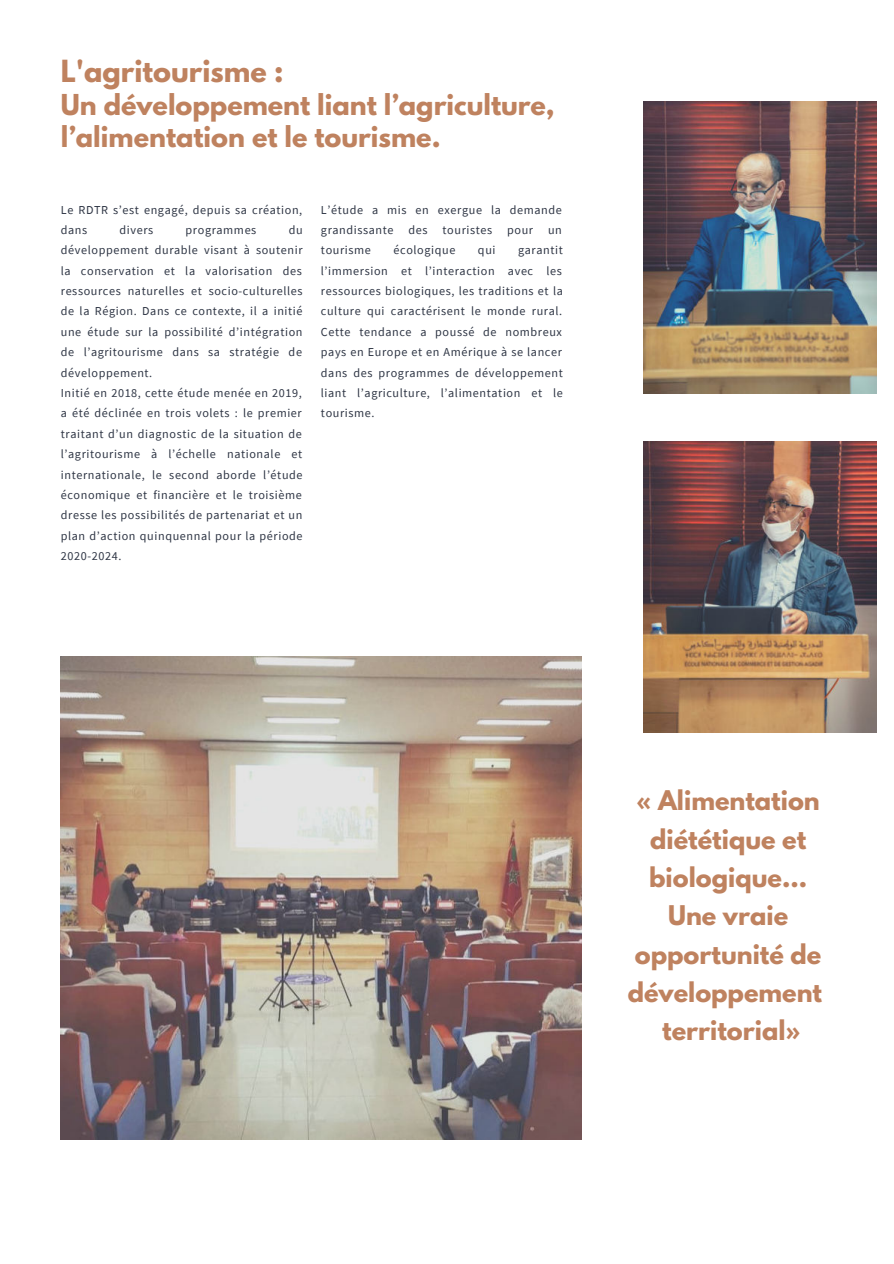
<style>
.page{position:relative;width:894px;height:1264px;background:#fff}
.page>*{position:absolute;margin:0;border:0;box-sizing:border-box;transform-origin:0 0}
.t1{font:700 27px "League Spartan";color:#bf825f}
.t2{font:700 25.5px/32.7px "League Spartan";color:#bf825f}
.t3{font:700 24px/38.2px "League Spartan";color:#bf825f;text-align:center}
.t4{font:12.15px/20.4px "Source Sans Pro";letter-spacing:.05em;color:#2f3645}
</style>
<div class="page">
<img style="left:61px;top:656px;width:520px;height:483px">
<img style="left:643px;top:441px;width:233px;height:292px">
<img style="left:643px;top:101px;width:233px;height:292px">
<h1 class="t1" style="left:61px;top:50px;width:224px">L'agritourisme :</h1>
<h2 class="t2" style="left:61px;top:88px;width:495px">Un développement liant l’agriculture, l’alimentation et le tourisme.</h2>
<p class="t4" style="left:61px;top:199px;width:243px">Le RDTR s’est engagé, depuis sa création, dans</p>
<p class="t4" style="left:61px;top:220px;width:243px;text-indent:228px">du développement durable visant à soutenir la conservation et la valorisation des ressources naturelles et socio-culturelles de la Région. Dans ce contexte, il a initié une étude sur la possibilité d’intégration de l’agritourisme dans sa stratégie de développement.<br>Initié en 2018, cette étude menée en 2019, a été déclinée en trois volets : le premier traitant d’un diagnostic de la situation de l’agritourisme à l’échelle nationale et internationale, le second aborde l’étude économique et financière et le troisième dresse les possibilités de partenariat et un plan d’action quinquennal pour la période 2020-2024.</p>
<p class="t4" style="left:119px;top:220px;width:35px">divers</p>
<p class="t4" style="left:185px;top:220px;width:72px">programmes</p>
<p class="t4" style="left:321px;top:199px;width:242px;text-align:justify">L’étude a mis en exergue la demande grandissante des touristes pour un tourisme</p>
<p class="t4" style="left:393px;top:240px;width:63px">écologique</p>
<p class="t4" style="left:478px;top:240px;width:19px">qui</p>
<p class="t4" style="left:321px;top:240px;width:243px;text-align:justify;text-indent:197px">garantit l’immersion et l’interaction avec les ressources biologiques, les traditions et la culture qui caractérisent le monde rural.<br>Cette tendance a poussé de nombreux pays en Europe et en Amérique à se lancer dans des programmes de développement liant l’agriculture, l’alimentation et le tourisme.</p>
<h3 class="t3" style="left:627px;top:781px;width:196px">« Alimentation diététique et biologique...<br>Une vraie opportunité de développement territorial»</h3>
</div>
